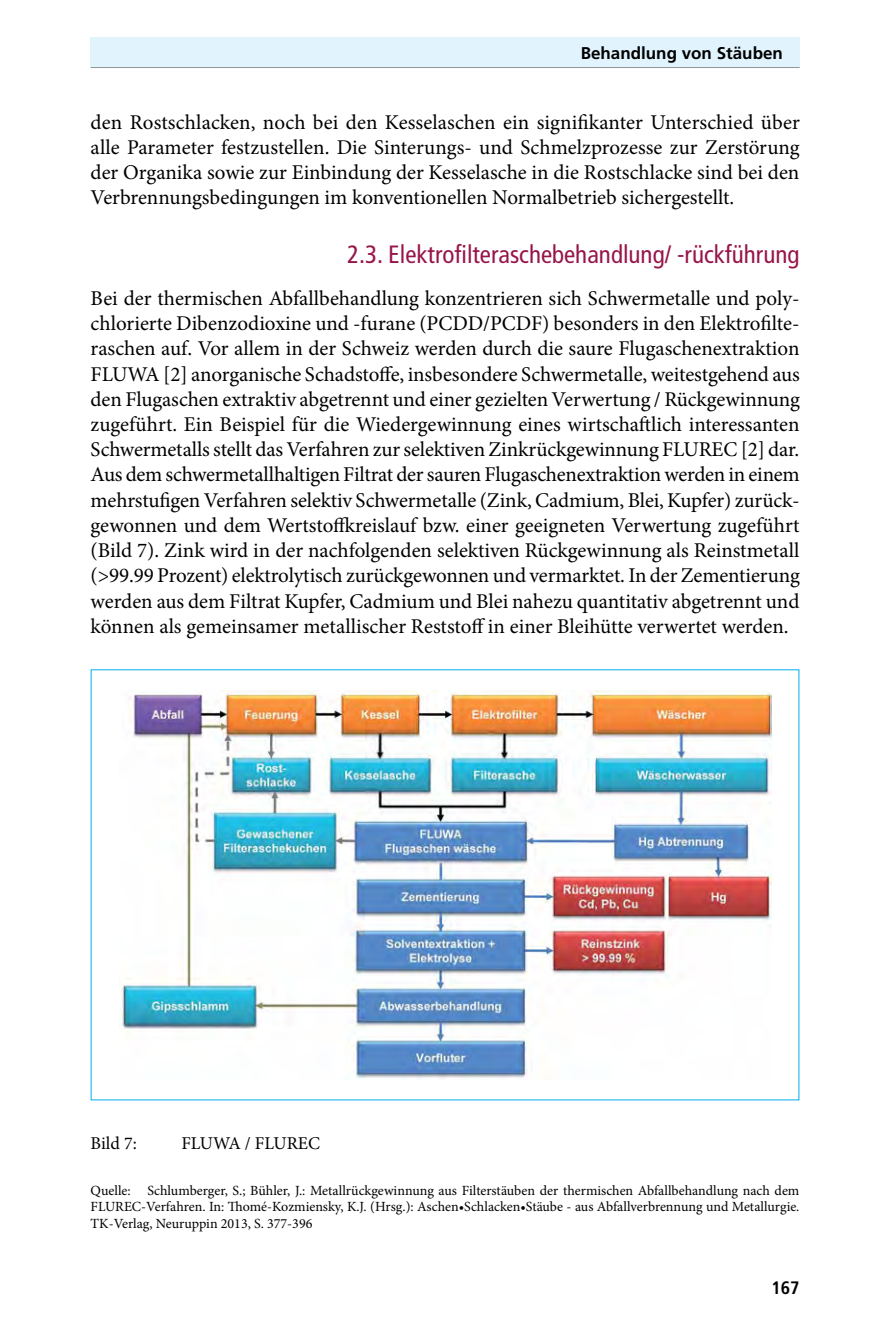
<style>
.page{position:relative;width:879px;height:1333px;background:#fff}
.page>*{position:absolute;margin:0;border:0;box-sizing:border-box;transform-origin:0 0}
.t1{font:condensed 25px "Frutiger";color:#971549}
.t2{font:21px/25.2px "Minion Pro";color:#000;text-align:justify}
.t3{font:18px "Minion Pro";color:#000}
.t4{font:700 condensed 18px "Frutiger";color:#000}
.t5{font:700 17px "Frutiger";color:#000}
.t6{font:14px/16.8px "Minion Pro";color:#000;text-align:justify}
</style>
<div class="page">
<div style="left:90px;top:37px;width:709px;height:30px;background:#e1f4fd"></div>
<hr style="left:91px;top:67px;width:708px;height:1px;background:#939598">
<img style="left:119px;top:690px;width:652px;height:389px">
<p class="t5" style="left:581px;top:43px;width:204px">Behandlung von Stäuben</p>
<p class="t2" style="left:91px;top:109px;width:711px">den Rostschlacken, noch bei den Kesselaschen ein signifikanter Unterschied über alle Parameter festzustellen. Die Sinterungs- und Schmelzprozesse zur Zerstörung der Organika sowie zur Einbindung der Kesselasche in die Rostschlacke sind bei den Verbrennungsbedingungen im konventionellen Normalbetrieb sichergestellt.</p>
<p class="t1" style="left:347px;top:239px;width:454px">2.3. Elektrofilteraschebehandlung/ -rückführung</p>
<p class="t2" style="left:91px;top:286px;width:711px">Bei der thermischen Abfallbehandlung konzentrieren sich Schwermetalle und poly&shy;chlorierte Dibenzodioxine und -furane (PCDD/PCDF) besonders in den Elektrofilte&shy;raschen auf. Vor allem in der Schweiz werden durch die saure Flugaschenextraktion FLUWA [2] anorganische Schadstoffe, insbesondere Schwermetalle, weitestgehend aus den Flugaschen extraktiv abgetrennt und einer gezielten Verwertung / Rückgewinnung zugeführt. Ein Beispiel für die Wiedergewinnung eines wirtschaftlich interessanten Schwermetalls stellt das Verfahren zur selektiven Zinkrückgewinnung FLUREC [2] dar.<br>Aus dem schwermetallhaltigen Filtrat der sauren Flugaschenextraktion werden in einem mehrstufigen Verfahren selektiv Schwermetalle (Zink, Cadmium, Blei, Kupfer) zurück&shy;gewonnen und dem Wertstoffkreislauf bzw. einer geeigneten Verwertung zugeführt (Bild 7). Zink wird in der nachfolgenden selektiven Rückgewinnung als Reinstmetall (&gt;99.99 Prozent) elektrolytisch zurückgewonnen und vermarktet. In der Zementierung werden aus dem Filtrat Kupfer, Cadmium und Blei nahezu quantitativ abgetrennt und können als gemeinsamer metallischer Reststoff in einer Bleihütte verwertet werden.</p>
<p class="t3" style="left:91px;top:1131px;width:48px">Bild 7:</p>
<p class="t3" style="left:181px;top:1131px;width:140px">FLUWA / FLUREC</p>
<p class="t6" style="left:91px;top:1181px;width:710px">Quelle: Schlumberger, S.; Bühler, J.: Metallrückgewinnung aus Filterstäuben der thermischen Abfallbehandlung nach dem FLUREC-Verfahren. In: Thomé-Kozmiensky, K.J. (Hrsg.): Aschen•Schlacken•Stäube - aus Abfallverbrennung und Metallurgie.<br>TK-Verlag, Neuruppin 2013, S. 377-396</p>
<p class="t4" style="left:771px;top:1276px;width:30px">167</p>
</div>
